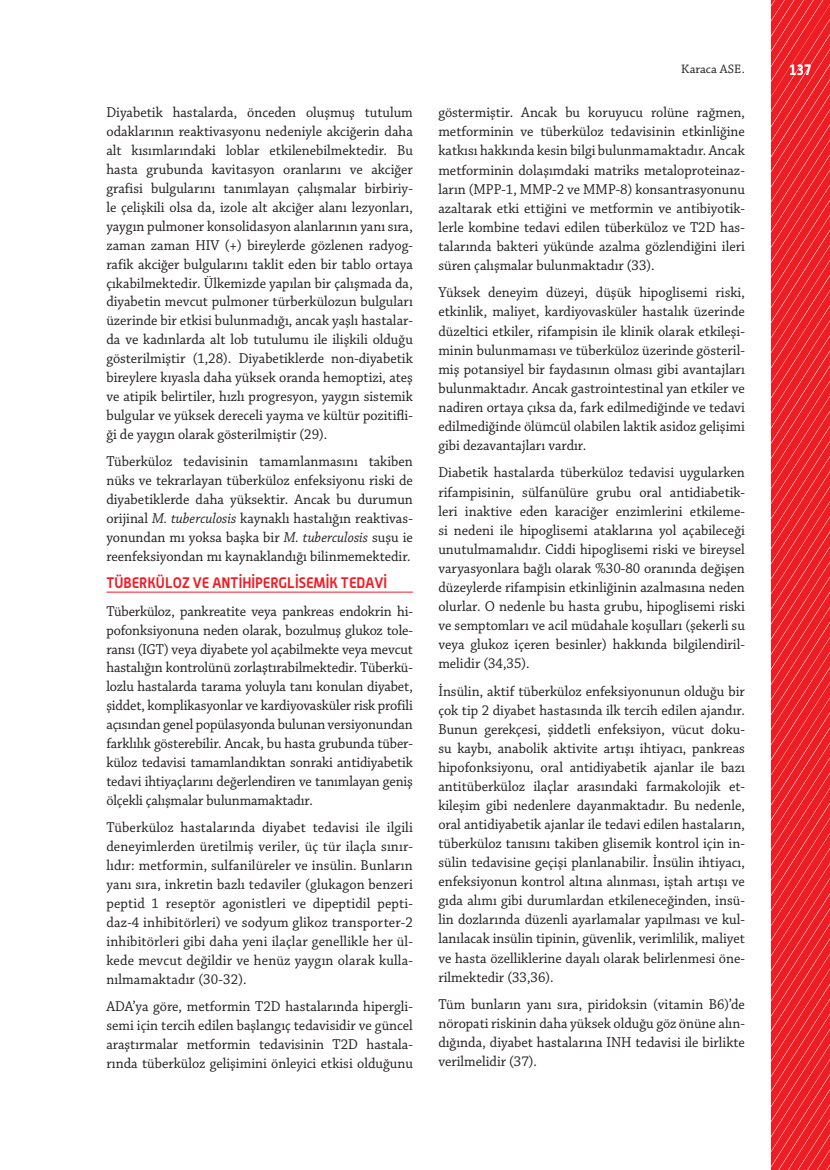
<style>
.page{position:relative;width:830px;height:1170px;background:#fff}
.page>*{position:absolute;margin:0;border:0;box-sizing:border-box;transform-origin:0 0}
.t1{font:15px/19px "Chaparral Pro";color:#231f20;text-align:justify;scale:.95 1}
.t2{font:700 15px "Alwyn OT";color:#ee1d23;scale:.95 1}
.t3{font:700 15px "Alwyn OT";color:#fff;scale:.85 1}
.t4{font:12.9px "Chaparral Pro";color:#231f20}
.s1{font-style:italic}
</style>
<div class="page">
<svg style="left:771px;top:0;width:58px;height:1169px"></svg>
<hr style="left:106px;top:591px;width:306px;height:1px;background:#ee1d23">
<p class="t1" style="left:106px;top:104px;width:324px">Diyabetik hastalarda, önceden oluşmuş tutulum odaklarının reaktivasyonu nedeniyle akciğerin daha alt kısımlarındaki loblar etkilenebilmektedir. Bu hasta grubunda kavitasyon oranlarını ve akciğer grafisi bulgularını tanımlayan çalışmalar birbiriy&shy;le çelişkili olsa da, izole alt akciğer alanı lezyonları, yaygın pulmoner konsolidasyon alanlarının yanı sıra, zaman zaman HIV (+) bireylerde gözlenen radyog&shy;rafik akciğer bulgularını taklit eden bir tablo ortaya çıkabilmektedir. Ülkemizde yapılan bir çalışmada da, diyabetin mevcut pulmoner türberkülozun bulguları üzerinde bir etkisi bulunmadığı, ancak yaşlı hastalar&shy;da ve kadınlarda alt lob tutulumu ile ilişkili olduğu gösterilmiştir (1,28). Diyabetiklerde non-diyabetik bireylere kıyasla daha yüksek oranda hemoptizi, ateş ve atipik belirtiler, hızlı progresyon, yaygın sistemik bulgular ve yüksek dereceli yayma ve kültür pozitifli&shy;ği de yaygın olarak gösterilmiştir (29).</p>
<p class="t1" style="left:106px;top:452px;width:324px">Tüberküloz tedavisinin tamamlanmasını takiben nüks ve tekrarlayan tüberküloz enfeksiyonu riski de diyabetiklerde daha yüksektir. Ancak bu durumun orijinal <span class="s1">M. tuberculosis</span> kaynaklı hastalığın reaktivas&shy;yonundan mı yoksa başka bir <span class="s1">M. tuberculosis</span> suşu ie reenfeksiyondan mı kaynaklandığı bilinmemektedir.</p>
<p class="t2" style="left:106px;top:573px;width:297px">TÜBERKÜLOZ VE ANTİHİPERGLİSEMİK TEDAVİ</p>
<p class="t1" style="left:106px;top:602px;width:324px">Tüberküloz, pankreatite veya pankreas endokrin hi&shy;pofonksiyonuna neden olarak, bozulmuş glukoz tole&shy;ransı (IGT) veya diyabete yol açabilmekte veya mevcut hastalığın kontrolünü zorlaştırabilmektedir. Tüberkü&shy;lozlu hastalarda tarama yoluyla tanı konulan diyabet, şiddet, komplikasyonlar ve kardiyovasküler risk profili açısından genel popülasyonda bulunan versiyonundan farklılık gösterebilir. Ancak, bu hasta grubunda tüber&shy;küloz tedavisi tamamlandıktan sonraki antidiyabetik tedavi ihtiyaçlarını değerlendiren ve tanımlayan geniş ölçekli çalışmalar bulunmamaktadır.</p>
<p class="t1" style="left:106px;top:818px;width:324px">Tüberküloz hastalarında diyabet tedavisi ile ilgili deneyimlerden üretilmiş veriler, üç tür ilaçla sınır&shy;lıdır: metformin, sulfanilüreler ve insülin. Bunların yanı sıra, inkretin bazlı tedaviler (glukagon benzeri peptid 1 reseptör agonistleri ve dipeptidil pepti&shy;daz-4 inhibitörleri) ve sodyum glikoz transporter-2 inhibitörleri gibi daha yeni ilaçlar genellikle her ül&shy;kede mevcut değildir ve henüz yaygın olarak kulla&shy;nılmamaktadır (30-32).</p>
<p class="t1" style="left:106px;top:997px;width:324px">ADA’ya göre, metformin T2D hastalarında hipergli&shy;semi için tercih edilen başlangıç tedavisidir ve güncel araştırmalar metformin tedavisinin T2D hastala&shy;rında tüberküloz gelişimini önleyici etkisi olduğunu</p>
<p class="t4" style="left:681px;top:62px;width:65px">Karaca ASE.</p>
<p class="t3" style="left:788px;top:61px;width:28px">137</p>
<p class="t1" style="left:438px;top:104px;width:324px">göstermiştir. Ancak bu koruyucu rolüne rağmen, metforminin ve tüberküloz tedavisinin etkinliğine katkısı hakkında kesin bilgi bulunmamaktadır. Ancak metforminin dolaşımdaki matriks metaloproteinaz&shy;ların (MPP-1, MMP-2 ve MMP-8) konsantrasyonunu azaltarak etki ettiğini ve metformin ve antibiyotik&shy;lerle kombine tedavi edilen tüberküloz ve T2D has&shy;talarında bakteri yükünde azalma gözlendiğini ileri süren çalışmalar bulunmaktadır (33).</p>
<p class="t1" style="left:438px;top:284px;width:324px">Yüksek deneyim düzeyi, düşük hipoglisemi riski, etkinlik, maliyet, kardiyovasküler hastalık üzerinde düzeltici etkiler, rifampisin ile klinik olarak etkileşi&shy;minin bulunmaması ve tüberküloz üzerinde gösteril&shy;miş potansiyel bir faydasının olması gibi avantajları bulunmaktadır. Ancak gastrointestinal yan etkiler ve nadiren ortaya çıksa da, fark edilmediğinde ve tedavi edilmediğinde ölümcül olabilen laktik asidoz gelişimi gibi dezavantajları vardır.</p>
<p class="t1" style="left:438px;top:464px;width:324px">Diabetik hastalarda tüberküloz tedavisi uygularken rifampisinin, sülfanülüre grubu oral antidiabetik&shy;leri inaktive eden karaciğer enzimlerini etkileme&shy;si nedeni ile hipoglisemi ataklarına yol açabileceği unutulmamalıdır. Ciddi hipoglisemi riski ve bireysel varyasyonlara bağlı olarak %30-80 oranında değişen düzeylerde rifampisin etkinliğinin azalmasına neden olurlar. O nedenle bu hasta grubu, hipoglisemi riski ve semptomları ve acil müdahale koşulları (şekerli su veya glukoz içeren besinler) hakkında bilgilendiril&shy;melidir (34,35).</p>
<p class="t1" style="left:438px;top:682px;width:324px">İnsülin, aktif tüberküloz enfeksiyonunun olduğu bir çok tip 2 diyabet hastasında ilk tercih edilen ajandır.<br>Bunun gerekçesi, şiddetli enfeksiyon, vücut doku&shy;su kaybı, anabolik aktivite artışı ihtiyacı, pankreas hipofonksiyonu, oral antidiyabetik ajanlar ile bazı antitüberküloz ilaçlar arasındaki farmakolojik et&shy;kileşim gibi nedenlere dayanmaktadır. Bu nedenle, oral antidiyabetik ajanlar ile tedavi edilen hastaların, tüberküloz tanısını takiben glisemik kontrol için in&shy;sülin tedavisine geçişi planlanabilir. İnsülin ihtiyacı, enfeksiyonun kontrol altına alınması, iştah artışı ve gıda alımı gibi durumlardan etkileneceğinden, insü&shy;lin dozlarında düzenli ayarlamalar yapılması ve kul&shy;lanılacak insülin tipinin, güvenlik, verimlilik, maliyet ve hasta özelliklerine dayalı olarak belirlenmesi öne&shy;rilmektedir (33,36).</p>
<p class="t1" style="left:438px;top:995px;width:324px">Tüm bunların yanı sıra, piridoksin (vitamin B6)’de nöropati riskinin daha yüksek olduğu göz önüne alın&shy;dığında, diyabet hastalarına INH tedavisi ile birlikte verilmelidir (37).</p>
</div>
